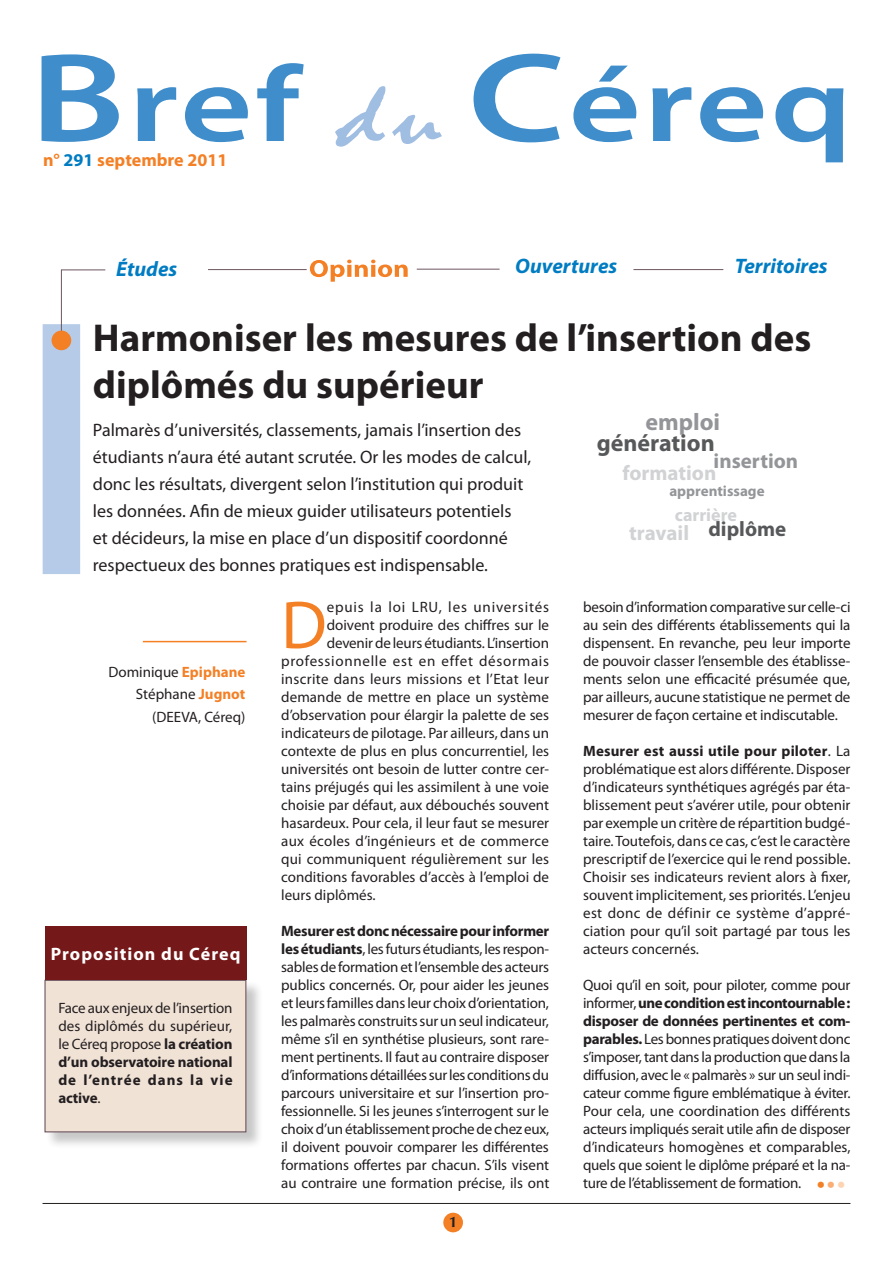
<style>
.page{position:relative;width:893px;height:1263px;background:#fff}
.page>*{position:absolute;margin:0;border:0;box-sizing:border-box;transform-origin:0 0}
.t1{font:600 108px "Myriad Pro";letter-spacing:.02em;color:#3f8dcb;scale:1.3 1}
.t2{font:90px "Mistral";color:#a0bde2;scale:1.3 1}
.LETTRINE{font:68.4px "Myriad Pro";color:#f48026}
.TITRE{font:700 39px/46.8px "Myriad Pro";color:#231f20}
.TEXTE{font:700 24px "Myriad Pro";color:#57585a}
.TEXTE-2{font:700 24px "Myriad Pro";color:#939598}
.TEXTE-3{font:italic 700 21px "Myriad Pro";color:#007cc2}
.TEXTE-4{font:700 21px "Myriad Pro";color:#d1d2d4}
.TEXTE-5{font:700 21px "Myriad Pro";color:#939598}
.t3{font:700 21px "Myriad Pro";color:#57585a}
.ENCARTS{font:18px/27px "Myriad Pro";color:#231f20}
.t4{font:700 18px "Myriad Pro";color:#f48026}
.TEXTE-6{font:700 18px "Myriad Pro";letter-spacing:.06em;color:#fff}
.TEXTE-7{font:700 18px "Myriad Pro";color:#d1d2d4}
.t5{font:300 16.5px "Futura";color:#f48026}
.TEXTE-8{font:15px/18px "Myriad Pro";letter-spacing:-.01em;color:#231f20;text-align:justify}
.LETTRINE-2{font:15px "Myriad Pro";color:#231f20}
.LETTRINE-3{font:15px "Myriad Pro";letter-spacing:.02em;color:#231f20}
.LETTRINE-4{font:15px "Myriad Pro";letter-spacing:.045em;color:#231f20}
.AUTEUR{font:15px "Myriad Pro";color:#231f20}
.LETTRINE-5{font:15px "Myriad Pro";letter-spacing:.055em;color:#231f20}
.TEXTE-9{font:700 15px "Myriad Pro";color:#939598}
.t6{font:700 15px "Optima";color:#231f20}
.s1{font-size:127.5px}
.s2{color:#007cc2}
.s3{font-weight:700;color:#f48026}
.s4{font-weight:700}
.s5{color:#faae74}
.s6{color:#fdd4b2}
</style>
<div class="page">
<hr style="left:143px;top:641px;width:104px;height:1px;background:#f48026">
<div style="left:43px;top:324px;width:37px;height:250px;background:#b6cbe8"></div>
<hr style="left:61px;top:270px;width:1px;height:61px;background:#6c5560">
<div style="left:52px;top:331px;width:19px;height:19px;background:#f48026;border-radius:50%"></div>
<div style="left:443px;top:1213px;width:20px;height:19px;background:#f48026;border-radius:50%"></div>
<hr style="left:43px;top:1203px;width:807px;height:1px;background:#231f20">
<hr style="left:61px;top:269px;width:44px;height:1px;background:#6c5560">
<hr style="left:208px;top:269px;width:99px;height:1px;background:#6c5560">
<hr style="left:417px;top:269px;width:83px;height:1px;background:#6c5560">
<hr style="left:633px;top:269px;width:90px;height:1px;background:#6c5560">
<svg style="left:310px;top:260px;width:98px;height:22px"></svg>
<div style="left:45px;top:980px;width:218px;height:169px;background:#231f20;opacity:.25"></div>
<div style="left:45px;top:980px;width:201px;height:152px;background:#f1e2d6"></div>
<div style="left:44px;top:980px;width:202px;height:152px;border:1px solid #6c5560"></div>
<div style="left:45px;top:927px;width:202px;height:53px;background:#741819"></div>
<p class="t1" style="left:30px;top:36px;width:209px"><span class="s1">B</span>ref</p>
<p class="t4" style="left:43px;top:148px;width:186px">n° <span class="s2">291</span> septembre 2011</p>
<p class="t2" style="left:337px;top:62px;width:82px">du</p>
<p class="t1" style="left:468px;top:36px;width:297px"><span class="s1">C</span>éreq</p>
<p class="TEXTE-3" style="left:116px;top:256px;width:62px">Études</p>
<p class="TEXTE-3" style="left:515px;top:253px;width:104px">Ouvertures</p>
<p class="TEXTE-3" style="left:735px;top:253px;width:94px">Territoires</p>
<p class="TITRE" style="left:93px;top:313px;width:720px">Harmoniser les mesures de l’insertion des diplômés du supérieur</p>
<p class="ENCARTS" style="left:93px;top:416px;width:440px">Palmarès d’universités, classements, jamais l’insertion des étudiants n’aura été autant scrutée. Or les modes de calcul, donc les résultats, divergent selon l’institution qui produit les données. Afin de mieux guider utilisateurs potentiels<br>et décideurs, la mise en place d’un dispositif coordonné respectueux des bonnes pratiques est indispensable.</p>
<p class="AUTEUR" style="left:108px;top:662px;width:139px">Dominique <span class="s3">Epiphane</span></p>
<p class="AUTEUR" style="left:136px;top:685px;width:111px">Stéphane <span class="s3">Jugnot</span></p>
<p class="TEXTE-8" style="left:152px;top:707px;width:95px">(DEEVA, Céreq)</p>
<p class="TEXTE-6" style="left:51px;top:942px;width:191px">Proposition du Céreq</p>
<p class="TEXTE-8" style="left:58px;top:999px;width:176px">Face aux enjeux de l’insertion des diplômés du supérieur, le Céreq propose <span class="s4">la création d’un observatoire national de l’entrée dans la vie active</span>.</p>
<p class="LETTRINE" style="left:281px;top:583px;width:47px">D</p>
<p class="LETTRINE-5" style="left:327px;top:598px;width:224px">epuis la loi LRU, les universités</p>
<p class="LETTRINE-2" style="left:327px;top:616px;width:224px">doivent produire des chiffres sur le</p>
<p class="LETTRINE-2" style="left:327px;top:634px;width:224px">devenir de leurs étudiants. L’insertion</p>
<p class="LETTRINE-4" style="left:281px;top:652px;width:269px">professionnelle est en effet désormais</p>
<p class="LETTRINE-3" style="left:281px;top:670px;width:269px">inscrite dans leurs missions et l’Etat leur</p>
<p class="LETTRINE-2" style="left:281px;top:688px;width:269px">demande de mettre en place un système</p>
<p class="LETTRINE-2" style="left:281px;top:706px;width:269px">d’observation pour élargir la palette de ses</p>
<p class="LETTRINE-2" style="left:281px;top:724px;width:269px">indicateurs de pilotage. Par ailleurs, dans un</p>
<p class="LETTRINE-2" style="left:281px;top:742px;width:269px">contexte de plus en plus concurrentiel, les</p>
<p class="LETTRINE-2" style="left:281px;top:760px;width:269px">universités ont besoin de lutter contre cer-</p>
<p class="LETTRINE-2" style="left:281px;top:778px;width:269px">tains préjugés qui les assimilent à une voie</p>
<p class="LETTRINE-2" style="left:281px;top:796px;width:269px">choisie par défaut, aux débouchés souvent</p>
<p class="LETTRINE-2" style="left:281px;top:814px;width:269px">hasardeux. Pour cela, il leur faut se mesurer</p>
<p class="LETTRINE-3" style="left:281px;top:832px;width:269px">aux écoles d’ingénieurs et de commerce</p>
<p class="LETTRINE-2" style="left:281px;top:850px;width:269px">qui communiquent régulièrement sur les</p>
<p class="LETTRINE-2" style="left:281px;top:868px;width:269px">conditions favorables d’accès à l’emploi de</p>
<p class="LETTRINE-2" style="left:281px;top:886px;width:96px">leurs diplômés.</p>
<p class="TEXTE-8" style="left:281px;top:922px;width:270px"><span class="s4">Mesurer est donc nécessaire pour informer les étudiants</span>, les futurs étudiants, les respon&shy;sables de formation et l’ensemble des acteurs publics concernés. Or, pour aider les jeunes et leurs familles dans leur choix d’orientation, les palmarès construits sur un seul indicateur, même s’il en synthétise plusieurs, sont rare&shy;ment pertinents. Il faut au contraire disposer d’informations détaillées sur les conditions du parcours universitaire et sur l’insertion pro&shy;fessionnelle. Si les jeunes s’interrogent sur le choix d’un établissement proche de chez eux, il doivent pouvoir comparer les différentes formations offertes par chacun. S’ils visent au contraire une formation précise, ils ont</p>
<p class="t6" style="left:449px;top:1213px;width:10px">1</p>
<p class="TEXTE-2" style="left:645px;top:406px;width:76px">emploi</p>
<p class="TEXTE-4" style="left:622px;top:459px;width:95px">formation</p>
<p class="TEXTE" style="left:597px;top:427px;width:120px">génération</p>
<p class="TEXTE-5" style="left:714px;top:447px;width:86px">insertion</p>
<p class="TEXTE-9" style="left:669px;top:481px;width:97px">apprentissage</p>
<p class="TEXTE-7" style="left:675px;top:503px;width:64px">carrière</p>
<p class="TEXTE-4" style="left:629px;top:519px;width:61px">travail</p>
<p class="t3" style="left:708px;top:516px;width:79px">diplôme</p>
<p class="TEXTE-8" style="left:583px;top:598px;width:269px">besoin d’information comparative sur celle-ci au sein des différents établissements qui la dispensent. En revanche, peu leur importe de pouvoir classer l’ensemble des établisse&shy;ments selon une efficacité présumée que, par ailleurs, aucune statistique ne permet de mesurer de façon certaine et indiscutable.</p>
<p class="TEXTE-8" style="left:583px;top:742px;width:269px"><span class="s4">Mesurer est aussi utile pour piloter</span>. La problématique est alors différente. Disposer d’indicateurs synthétiques agrégés par éta&shy;blissement peut s’avérer utile, pour obtenir par exemple un critère de répartition budgé&shy;taire. Toutefois, dans ce cas, c’est le caractère prescriptif de l’exercice qui le rend possible.<br>Choisir ses indicateurs revient alors à fixer, souvent implicitement, ses priorités. L’enjeu est donc de définir ce système d’appré&shy;ciation pour qu’il soit partagé par tous les acteurs concernés.</p>
<p class="TEXTE-8" style="left:583px;top:976px;width:269px">Quoi qu’il en soit, pour piloter, comme pour informer, <span class="s4">une condition est incontournable: disposer de données pertinentes et com&shy;parables.</span> Les bonnes pratiques doivent donc s’imposer, tant dans la production que dans la diffusion, avec le « palmarès » sur un seul indi&shy;cateur comme figure emblématique à éviter.<br>Pour cela, une coordination des différents acteurs impliqués serait utile afin de disposer d’indicateurs homogènes et comparables, quels que soient le diplôme préparé et la na&shy;ture de l’établissement de formation.</p>
<p class="t5" style="left:816px;top:1174px;width:32px">•<span class="s5">•</span><span class="s6">•</span></p>
</div>
